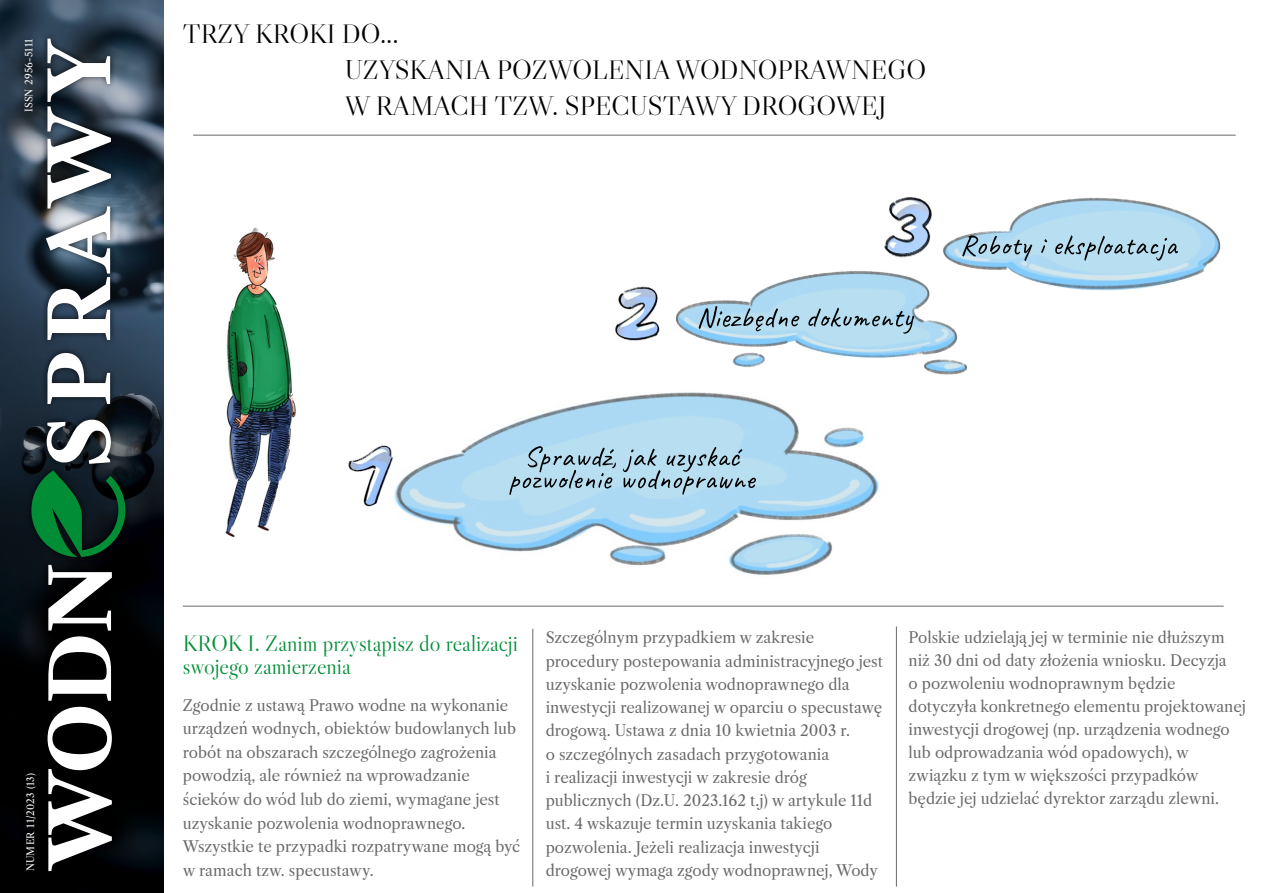
<style>
.page{position:relative;width:1263px;height:893px;background:#fff}
.page>*{position:absolute;margin:0;border:0;box-sizing:border-box;transform-origin:0 0}
.t1{font:27px/36px "Libre Caslon Display";color:#000}
.t2{font:22.5px/23.7px "Libre Caslon Display";color:#048e39}
.t3{font:15px/23.2px "Libre Caslon Text";color:#696969}
.t4{font:9.75px "Libre Caslon Text";letter-spacing:.01em;color:#fff}
</style>
<div class="page">
<hr style="left:193px;top:135px;width:1043px;height:1px;background:#696969">
<hr style="left:532px;top:629px;width:1px;height:258px;background:#696969">
<hr style="left:896px;top:626px;width:1px;height:261px;background:#696969">
<hr style="left:183px;top:606px;width:1041px;height:1px;background:#696969">
<img style="left:0;top:0;width:164px;height:893px">
<div style="left:25px;top:32px;width:107px;height:846px;background:#000;opacity:.75"></div>
<svg style="left:31px;top:470px;width:94px;height:87px;background:#054725"></svg>
<svg style="left:48px;top:707px;width:64px;height:164px"></svg>
<svg style="left:48px;top:565px;width:64px;height:136px"></svg>
<svg style="left:47px;top:420px;width:64px;height:44px"></svg>
<svg style="left:47px;top:353px;width:63px;height:51px"></svg>
<svg style="left:46px;top:39px;width:65px;height:301px"></svg>
<div style="left:20px;top:767px;width:22px;height:110px;background:#000"></div>
<div style="left:18px;top:34px;width:21px;height:84px;background:#000;opacity:.75"></div>
<img style="left:225px;top:227px;width:71px;height:310px">
<img style="left:399px;top:393px;width:480px;height:182px">
<img style="left:348px;top:445px;width:51px;height:62px">
<img style="left:663px;top:271px;width:304px;height:124px">
<img style="left:615px;top:275px;width:63px;height:82px">
<img style="left:929px;top:197px;width:292px;height:124px">
<img style="left:884px;top:197px;width:58px;height:67px">
<svg style="left:509px;top:446px;width:247px;height:49px;background:#9cbece"></svg>
<svg style="left:699px;top:306px;width:215px;height:28px;background:#9abccd"></svg>
<svg style="left:962px;top:235px;width:216px;height:26px;background:#9bbccc"></svg>
<p class="t4" style="left:23px;top:112px;width:75px;rotate:-90deg">ISSN 2956-5111</p>
<h1 class="t1" style="left:345px;top:16px;width:583px;text-indent:-162px">TRZY KROKI DO...<br>UZYSKANIA POZWOLENIA WODNOPRAWNEGO<br>W RAMACH TZW. SPECUSTAWY DROGOWEJ</h1>
<p class="t4" style="left:25px;top:871px;width:99px;rotate:-90deg">NUMER 11/2023 (13)</p>
<h2 class="t2" style="left:183px;top:631px;width:337px">KROK I. Zanim przystąpisz do realizacji swojego zamierzenia</h2>
<p class="t3" style="left:183px;top:693px;width:339px;line-height:23.7px">Zgodnie z ustawą Prawo wodne na wykonanie urządzeń wodnych, obiektów budowlanych lub robót na obszarach szczególnego zagrożenia powodzią, ale również na wprowadzanie ścieków do wód lub do ziemi, wymagane jest uzyskanie pozwolenia wodnoprawnego.<br>Wszystkie te przypadki rozpatrywane mogą być w ramach tzw. specustawy.</p>
<p class="t3" style="left:546px;top:626px;width:339px">Szczególnym przypadkiem w zakresie procedury postepowania administracyjnego jest uzyskanie pozwolenia wodnoprawnego dla inwestycji realizowanej w oparciu o specustawę drogową. Ustawa z dnia 10 kwietnia 2003 r.<br>o szczególnych zasadach przygotowania<br>i realizacji inwestycji w zakresie dróg publicznych (Dz.U. 2023.162 t.j) w artykule 11d ust. 4 wskazuje termin uzyskania takiego pozwolenia. Jeżeli realizacja inwestycji drogowej wymaga zgody wodnoprawnej, Wody</p>
<p class="t3" style="left:909px;top:626px;width:339px">Polskie udzielają jej w terminie nie dłuższym niż 30 dni od daty złożenia wniosku. Decyzja<br>o pozwoleniu wodnoprawnym będzie dotyczyła konkretnego elementu projektowanej inwestycji drogowej (np. urządzenia wodnego lub odprowadzania wód opadowych), w związku z tym w większości przypadków będzie jej udzielać dyrektor zarządu zlewni.</p>
</div>
